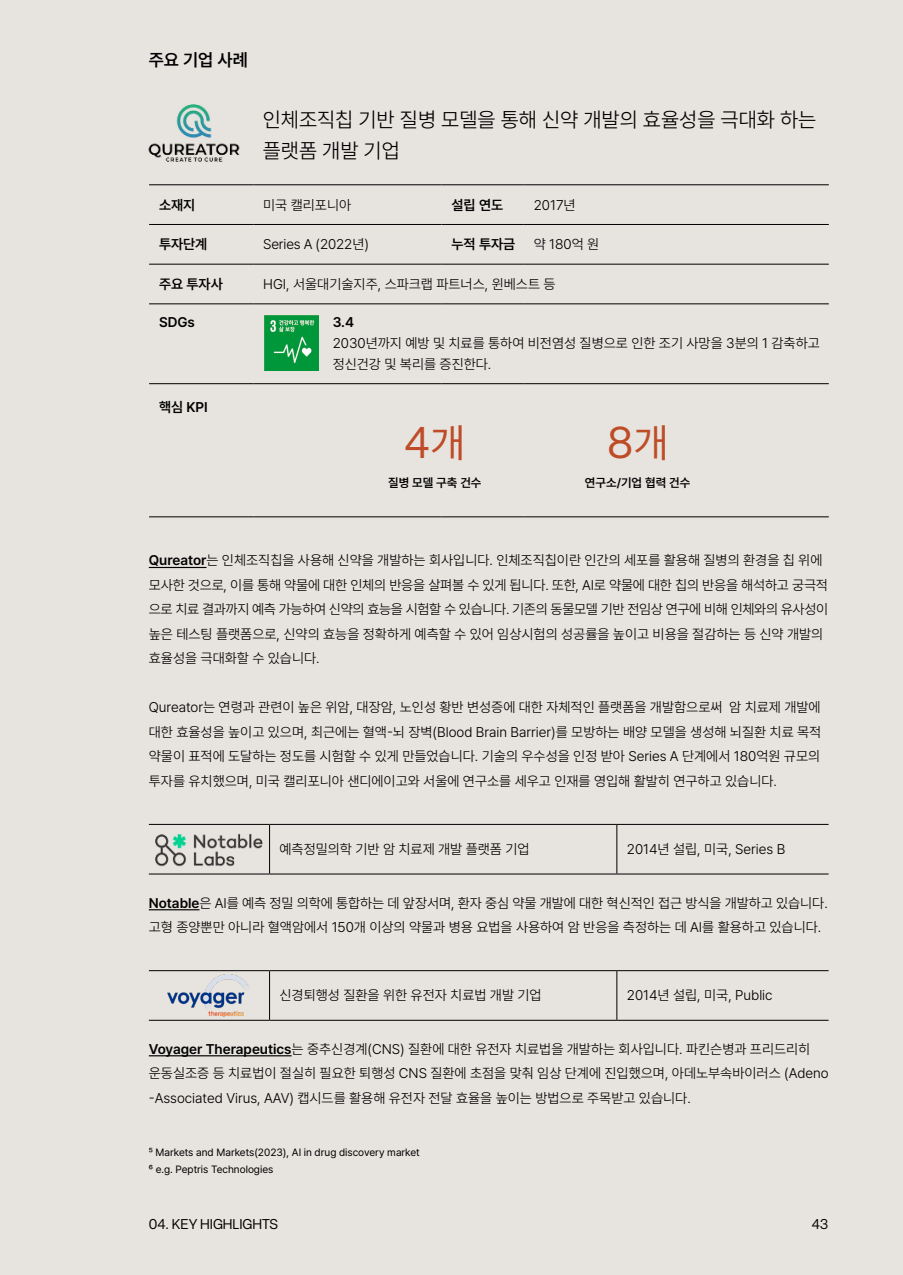
<style>
.page{position:relative;width:903px;height:1275px;background:#e7e3df}
.page>*{position:absolute;margin:0;border:0;box-sizing:border-box;transform-origin:0 0}
.t1{font:43.75px "Elza";color:#be4c26}
.t2{font:300 21px/31.5px "Pretendard";color:#000}
.t3{font:600 17.5px "Pretendard";color:#000}
.t4{font:300 14px/24.5px "Pretendard";color:#000}
.t5{font:600 14px "Pretendard";color:#000}
.t6{font:14px "Elza";color:#000}
.t7{font:600 12.25px "Pretendard";color:#000}
.t8{font:10.5px/17.5px "Pretendard";color:#000}
.s1{font-family:"Pretendard";font-size:40.25px}
.s2{font-weight:600}
</style>
<div class="page">
<img style="left:148px;top:104px;width:92px;height:58px">
<hr style="left:149px;top:567px;width:57px;height:1px;background:#000">
<img style="left:265px;top:316px;width:54px;height:55px">
<hr style="left:253px;top:184px;width:188px;height:1px;background:#000">
<hr style="left:524px;top:184px;width:305px;height:1px;background:#000">
<hr style="left:253px;top:224px;width:188px;height:1px;background:#000">
<hr style="left:524px;top:224px;width:305px;height:1px;background:#000">
<hr style="left:253px;top:264px;width:188px;height:1px;background:#000">
<hr style="left:524px;top:264px;width:305px;height:1px;background:#000">
<hr style="left:149px;top:184px;width:104px;height:1px;background:#000">
<hr style="left:441px;top:184px;width:83px;height:1px;background:#000">
<hr style="left:149px;top:224px;width:104px;height:1px;background:#000">
<hr style="left:441px;top:224px;width:83px;height:1px;background:#000">
<hr style="left:149px;top:264px;width:104px;height:1px;background:#000">
<hr style="left:441px;top:264px;width:83px;height:1px;background:#000">
<hr style="left:149px;top:303px;width:104px;height:1px;background:#000">
<hr style="left:253px;top:303px;width:188px;height:1px;background:#000">
<hr style="left:441px;top:303px;width:83px;height:1px;background:#000">
<hr style="left:524px;top:303px;width:305px;height:1px;background:#000">
<hr style="left:149px;top:383px;width:104px;height:1px;background:#000">
<hr style="left:253px;top:383px;width:188px;height:1px;background:#000">
<hr style="left:441px;top:383px;width:83px;height:1px;background:#000">
<hr style="left:524px;top:383px;width:305px;height:1px;background:#000">
<hr style="left:149px;top:516px;width:104px;height:1px;background:#000">
<hr style="left:253px;top:516px;width:188px;height:1px;background:#000">
<hr style="left:441px;top:516px;width:83px;height:1px;background:#000">
<hr style="left:524px;top:516px;width:305px;height:1px;background:#000">
<hr style="left:149px;top:909px;width:50px;height:1px;background:#000">
<hr style="left:149px;top:1055px;width:143px;height:1px;background:#000">
<hr style="left:149px;top:824px;width:121px;height:1px;background:#000">
<hr style="left:270px;top:824px;width:347px;height:1px;background:#000">
<hr style="left:617px;top:824px;width:211px;height:1px;background:#000">
<hr style="left:149px;top:874px;width:121px;height:1px;background:#000">
<hr style="left:270px;top:874px;width:347px;height:1px;background:#000">
<hr style="left:617px;top:874px;width:211px;height:1px;background:#000">
<hr style="left:269px;top:825px;width:1px;height:49px;background:#000">
<hr style="left:616px;top:825px;width:1px;height:49px;background:#000">
<hr style="left:149px;top:970px;width:121px;height:1px;background:#000">
<hr style="left:270px;top:970px;width:347px;height:1px;background:#000">
<hr style="left:617px;top:970px;width:211px;height:1px;background:#000">
<hr style="left:149px;top:1020px;width:121px;height:1px;background:#000">
<hr style="left:270px;top:1020px;width:347px;height:1px;background:#000">
<hr style="left:617px;top:1020px;width:211px;height:1px;background:#000">
<hr style="left:269px;top:971px;width:1px;height:49px;background:#000">
<hr style="left:616px;top:971px;width:1px;height:49px;background:#000">
<img style="left:155px;top:834px;width:108px;height:32px">
<img style="left:167px;top:975px;width:82px;height:41px">
<p class="t3" style="left:149px;top:47px;width:101px">주요 기업 사례</p>
<h2 class="t2" style="left:263px;top:103px;width:555px">인체조직칩 기반 질병 모델을 통해 신약 개발의 효율성을 극대화 하는 플랫폼 개발 기업</h2>
<p class="t5" style="left:159px;top:195px;width:38px">소재지</p>
<p class="t4" style="left:263px;top:192px;width:90px">미국 캘리포니아</p>
<p class="t5" style="left:451px;top:195px;width:53px">설립 연도</p>
<p class="t4" style="left:534px;top:192px;width:44px">2017년</p>
<p class="t5" style="left:159px;top:234px;width:50px">투자단계</p>
<p class="t4" style="left:263px;top:232px;width:107px">Series A (2022년)</p>
<p class="t5" style="left:451px;top:234px;width:65px">누적 투자금</p>
<p class="t4" style="left:534px;top:232px;width:67px">약 180억 원</p>
<p class="t5" style="left:159px;top:274px;width:65px">주요 투자사</p>
<p class="t4" style="left:263px;top:271px;width:294px">HGI, 서울대기술지주, 스파크랩 파트너스, 윈베스트 등</p>
<p class="t5" style="left:159px;top:312px;width:37px">SDGs</p>
<p class="t5" style="left:333px;top:312px;width:23px">3.4</p>
<p class="t4" style="left:333px;top:332px;width:489px;line-height:21px">2030년까지 예방 및 치료를 통하여 비전염성 질병으로 인한 조기 사망을 3분의 1 감축하고 정신건강 및 복리를 증진한다.</p>
<p class="t5" style="left:159px;top:397px;width:50px">핵심 KPI</p>
<h1 class="t1" style="left:404px;top:414px;width:62px">4<span class="s1">개</span></h1>
<h1 class="t1" style="left:607px;top:414px;width:63px">8<span class="s1">개</span></h1>
<p class="t7" style="left:388px;top:474px;width:95px">질병 모델 구축 건수</p>
<p class="t7" style="left:585px;top:474px;width:107px">연구소/기업 협력 건수</p>
<p class="t4" style="left:149px;top:548px;width:681px"><span class="s2">Qureator</span>는 인체조직칩을 사용해 신약을 개발하는 회사입니다. 인체조직칩이란 인간의 세포를 활용해 질병의 환경을 칩 위에 모사한 것으로, 이를 통해 약물에 대한 인체의 반응을 살펴볼 수 있게 됩니다. 또한, AI로 약물에 대한 칩의 반응을 해석하고 궁극적 으로 치료 결과까지 예측 가능하여 신약의 효능을 시험할 수 있습니다. 기존의 동물모델 기반 전임상 연구에 비해 인체와의 유사성이 높은 테스팅 플랫폼으로, 신약의 효능을 정확하게 예측할 수 있어 임상시험의 성공률을 높이고 비용을 절감하는 등 신약 개발의 효율성을 극대화할 수 있습니다.</p>
<p class="t4" style="left:149px;top:695px;width:674px;text-align:justify">Qureator는 연령과 관련이 높은 위암, 대장암, 노인성 황반 변성증에 대한 자체적인 플랫폼을 개발함으로써 암 치료제 개발에 대한 효율성을 높이고 있으며, 최근에는 혈액-뇌 장벽(Blood Brain Barrier)를 모방하는 배양 모델을 생성해 뇌질환 치료 목적 약물이 표적에 도달하는 정도를 시험할 수 있게 만들었습니다. 기술의 우수성을 인정 받아 Series A 단계에서 180억원 규모의 투자를 유치했으며, 미국 캘리포니아 샌디에이고와 서울에 연구소를 세우고 인재를 영입해 활발히 연구하고 있습니다.</p>
<p class="t4" style="left:279px;top:837px;width:252px">예측정밀의학 기반 암 치료제 개발 플랫폼 기업</p>
<p class="t4" style="left:627px;top:837px;width:160px">2014년 설립, 미국, Series B</p>
<p class="t4" style="left:149px;top:890px;width:680px"><span class="s2">Notable</span>은 AI를 예측 정밀 의학에 통합하는 데 앞장서며, 환자 중심 약물 개발에 대한 혁신적인 접근 방식을 개발하고 있습니다. 고형 종양뿐만 아니라 혈액암에서 150개 이상의 약물과 병용 요법을 사용하여 암 반응을 측정하는 데 AI를 활용하고 있습니다.</p>
<p class="t4" style="left:279px;top:983px;width:264px">신경퇴행성 질환을 위한 유전자 치료법 개발 기업</p>
<p class="t4" style="left:627px;top:983px;width:147px">2014년 설립, 미국, Public</p>
<p class="t4" style="left:149px;top:1036px;width:681px"><span class="s2">Voyager Therapeutics</span>는 중추신경계(CNS) 질환에 대한 유전자 치료법을 개발하는 회사입니다. 파킨슨병과 프리드리히 운동실조증 등 치료법이 절실히 필요한 퇴행성 CNS 질환에 초점을 맞춰 임상 단계에 진입했으며, 아데노부속바이러스 (Adeno -Associated Virus, AAV) 캡시드를 활용해 유전자 전달 효율을 높이는 방법으로 주목받고 있습니다.</p>
<p class="t8" style="left:149px;top:1143px;width:272px">⁵ Markets and Markets(2023), AI in drug discovery market<br>⁶ e.g. Peptris Technologies</p>
<p class="t6" style="left:149px;top:1215px;width:131px">04. KEY HIGHLIGHTS</p>
<p class="t6" style="left:812px;top:1215px;width:18px">43</p>
</div>
